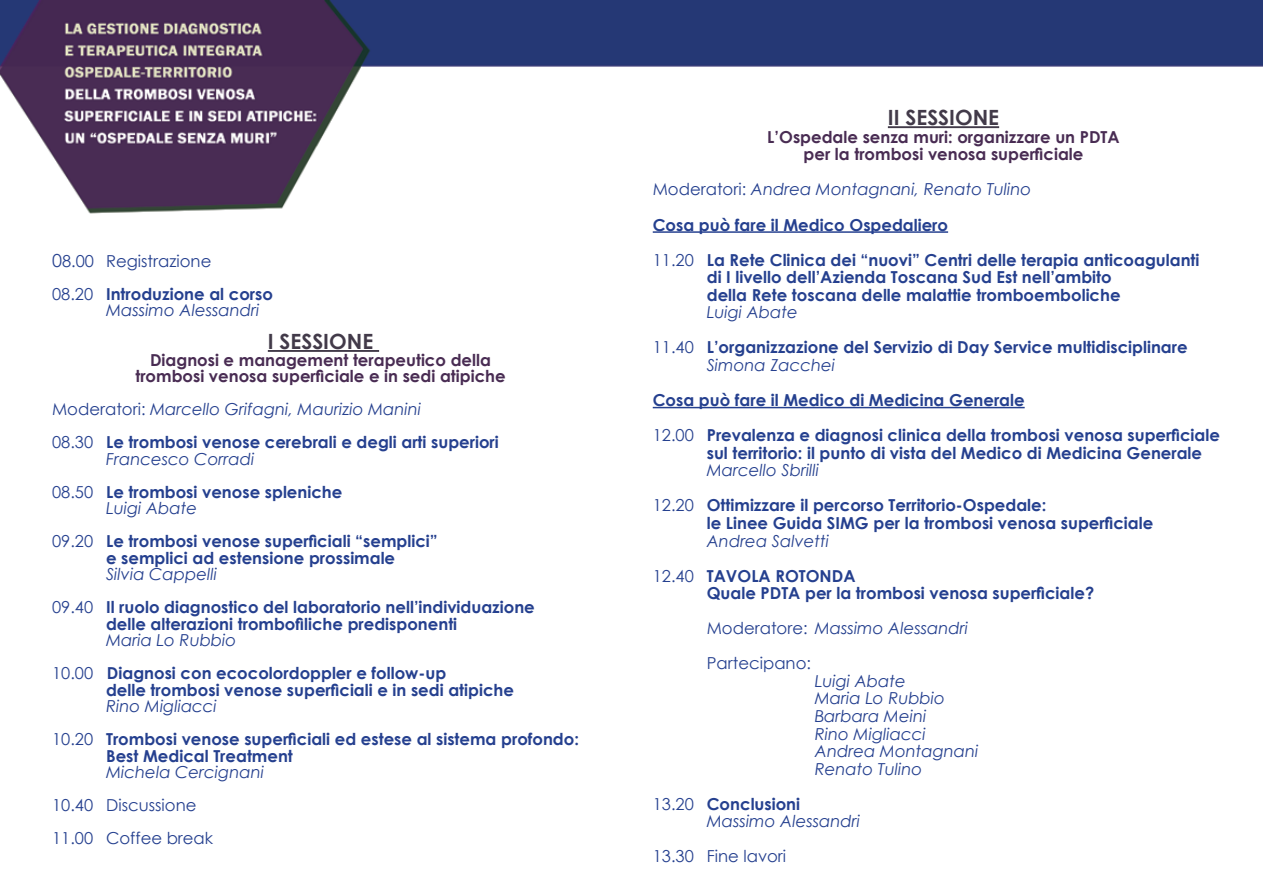
<style>
.page{position:relative;width:1263px;height:893px;background:#fff}
.page>*{position:absolute;margin:0;border:0;box-sizing:border-box;transform-origin:0 0}
.t1{font:700 21px "Century Gothic";color:#423a49}
.t2{font:700 16.5px/35.1px "Century Gothic";color:#25408f}
.t3{font:italic 16.5px/17.5px "Century Gothic";color:#25408f}
.t4{font:700 16.5px/16.5px "Century Gothic";color:#492c53;text-align:center}
.t5{font:16.5px/33px "Century Gothic";color:#25408f}
.s1{font-size:18px}
.s2{font-weight:700}
.s3{font-weight:400}
.s4{font-weight:400;font-style:italic}
.s5{font-style:normal}
.s6{font-weight:700;font-style:normal}
</style>
<div class="page">
<img style="left:0;top:0;width:1263px;height:409px">
<hr style="left:268px;top:350px;width:111px;height:2px;background:#423a49">
<hr style="left:888px;top:126px;width:111px;height:2px;background:#423a49">
<hr style="left:653px;top:231px;width:295px;height:2px;background:#25408f">
<hr style="left:653px;top:407px;width:372px;height:1px;background:#25408f">
<p class="t5" style="left:52px;top:244px;width:222px"><span class="s1">0</span>8.00 Registrazione<br>08.20 <span class="s2">Introduzione al corso</span></p>
<p class="t3" style="left:106px;top:301px;width:155px">Massimo Alessandri</p>
<p class="t1" style="left:268px;top:325px;width:107px">I SESSIONE</p>
<p class="t4" style="left:135px;top:351px;width:372px">Diagnosi e management terapeutico della trombosi venosa superficiale e in sedi atipiche</p>
<p class="t2" style="left:52px;top:392px;width:448px;line-height:33px"><span class="s3">Moderatori:</span> <span class="s4">Marcello Grifagni, Maurizio Manini<br></span><span class="s3">08.30</span> Le trombosi venose cerebrali e degli arti superiori</p>
<p class="t2" style="left:52px;top:441px;width:292px;line-height:33px;text-indent:54px"><span class="s4">Francesco Corradi<br></span><span class="s3">08.50</span> Le trombosi venose spleniche</p>
<p class="t2" style="left:52px;top:491px;width:387px;line-height:33px;text-indent:54px"><span class="s4">Luigi Abate<br></span><span class="s3">09.20</span> Le trombosi venose superficiali “semplici”</p>
<p class="t2" style="left:106px;top:539px;width:291px">e semplici ad estensione prossimale</p>
<p class="t2" style="left:52px;top:557px;width:484px;line-height:33px;text-indent:54px"><span class="s4">Silvia Cappelli<br></span><span class="s3">09.40</span> Il ruolo diagnostico del laboratorio nell’individuazione</p>
<p class="t2" style="left:106px;top:605px;width:353px">delle alterazioni trombofiliche predisponenti</p>
<p class="t2" style="left:52px;top:623px;width:396px;line-height:33px;text-indent:54px"><span class="s4">Maria Lo Rubbio<br></span><span class="s3">10.00</span> Diagnosi con ecocolordoppler e follow-up</p>
<p class="t2" style="left:106px;top:671px;width:409px">delle trombosi venose superficiali e in sedi atipiche</p>
<p class="t2" style="left:52px;top:689px;width:528px;line-height:33px;text-indent:54px"><span class="s4">Rino Migliacci<br></span><span class="s3">10.20</span> Trombosi venose superficiali ed estese al sistema profondo:</p>
<p class="t2" style="left:106px;top:737px;width:188px">Best Medical Treatment</p>
<p class="t3" style="left:106px;top:763px;width:159px">Michela Cercignani</p>
<p class="t5" style="left:52px;top:788px;width:163px">10.40 Discussione<br>11.00 Coffee break</p>
<p class="t1" style="left:888px;top:102px;width:113px">II SESSIONE</p>
<p class="t4" style="left:767px;top:127px;width:354px;line-height:17.5px">L’Ospedale senza muri: organizzare un PDTA per la trombosi venosa superficiale</p>
<p class="t2" style="left:653px;top:171px;width:548px"><span class="s3">Moderatori:</span> <span class="s4">Andrea Montagnani, Renato Tulino<br></span>Cosa può fare il Medico Ospedaliero<br><span class="s3">11.20</span> La Rete Clinica dei “nuovi” Centri delle terapia anticoagulanti</p>
<p class="t2" style="left:707px;top:268px;width:415px;line-height:17.5px">di I livello dell’Azienda Toscana Sud Est nell’ambito della Rete toscana delle malattie tromboemboliche</p>
<p class="t2" style="left:653px;top:294px;width:536px;text-indent:54px"><span class="s4">Luigi Abate<br></span><span class="s3">11.40</span> L’organizzazione del Servizio di Day Service multidisciplinare</p>
<p class="t3" style="left:707px;top:356px;width:130px">Simona Zacchei</p>
<p class="t2" style="left:653px;top:382px;width:569px">Cosa può fare il Medico di Medicina Generale<br><span class="s3">12.00</span> Prevalenza e diagnosi clinica della trombosi venosa superficiale</p>
<p class="t2" style="left:707px;top:434px;width:497px">sul territorio: il punto di vista del Medico di Medicina Generale</p>
<p class="t2" style="left:653px;top:452px;width:395px;text-indent:54px"><span class="s4">Marcello Sbrilli<br></span><span class="s3">12.20</span> Ottimizzare il percorso Territorio-Ospedale:</p>
<p class="t2" style="left:707px;top:505px;width:448px">le Linee Guida SIMG per la trombosi venosa superficiale</p>
<p class="t3" style="left:653px;top:523px;width:204px;line-height:35.1px;text-indent:54px">Andrea Salvetti<br><span class="s5">12.40</span> <span class="s6">TAVOLA ROTONDA</span></p>
<p class="t2" style="left:707px;top:575px;width:389px">Quale PDTA per la trombosi venosa superficiale?<br><span class="s3">Moderatore:</span> <span class="s4">Massimo Alessandri<br></span><span class="s3">Partecipano:</span></p>
<p class="t3" style="left:815px;top:672px;width:165px">Luigi Abate<br>Maria Lo Rubbio<br>Barbara Meini<br>Rino Migliacci<br>Andrea Montagnani<br>Renato Tulino</p>
<p class="t3" style="left:707px;top:795px;width:155px;text-indent:-54px"><span class="s5">13.20</span> <span class="s6">Conclusioni<br></span>Massimo Alessandri</p>
<p class="t5" style="left:653px;top:840px;width:135px">13.30 Fine lavori</p>
</div>
